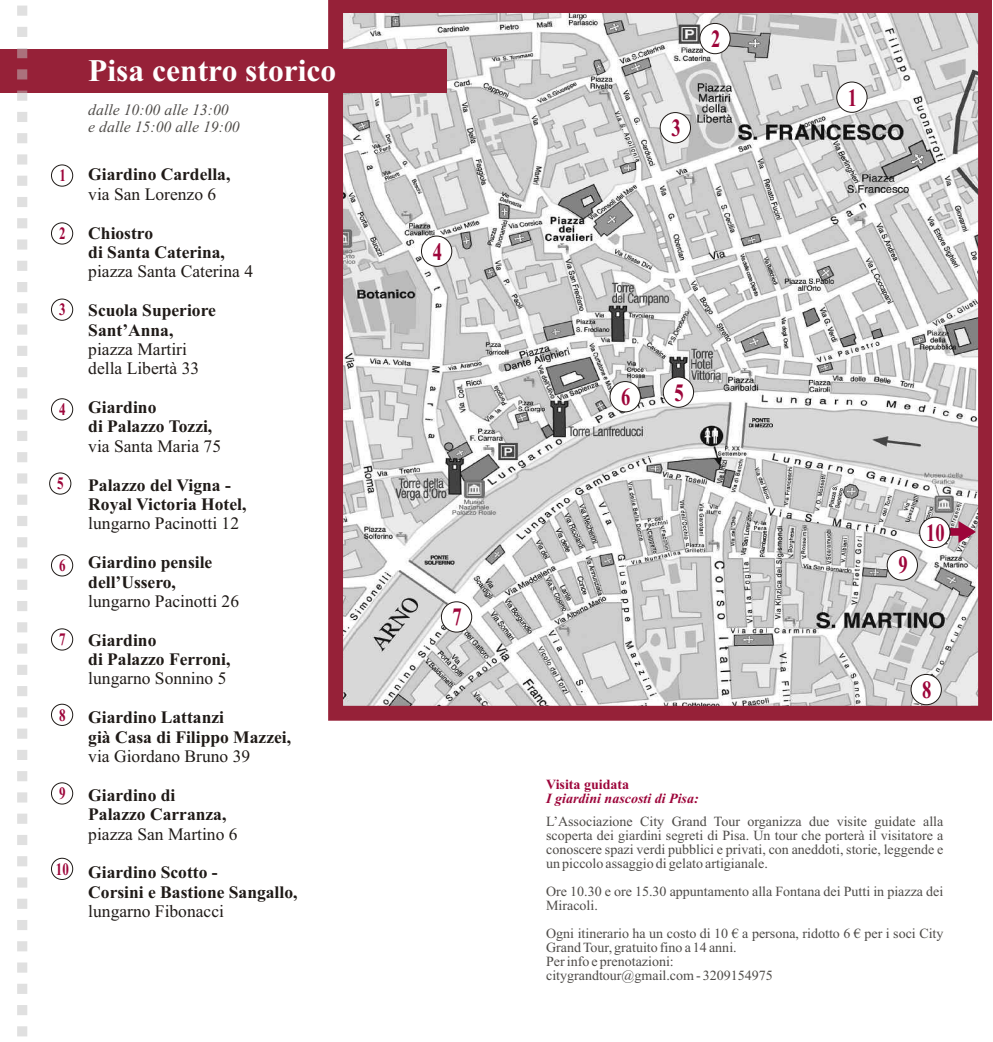
<style>
.page{position:relative;width:993px;height:1042px;background:#fff}
.page>*{position:absolute;margin:0;border:0;box-sizing:border-box;transform-origin:0 0}
.t1{font:700 31.5px "Times New Roman";color:#fff}
.t2{font:700 24.85px "Times New Roman";color:#9d053a;scale:.75 1}
.t3{font:700 17.5px/19.4px "Times New Roman";color:#1f1a17}
.t4{font:17.5px/19.4px "Times New Roman";color:#1f1a17}
.t5{font:700 17.5px "Times New Roman";color:#9d053a;scale:.75 1}
.t6{font:italic 15.75px/17.5px "Times New Roman";color:#4d4a47}
.t7{font:14px/14px "Times New Roman";color:#4d4a47}
.t8{font:italic 700 14px "Times New Roman";color:#9d053a}
.t9{font:700 14px "Times New Roman";color:#9d053a}
</style>
<div class="page">
<div style="left:0;top:49px;width:446px;height:43px;background:#962138"></div>
<div style="left:51px;top:164px;width:22px;height:23px;background:#fff;border:1px solid #1f1a17;border-radius:50%"></div>
<div style="left:51px;top:222px;width:22px;height:23px;background:#fff;border:1px solid #1f1a17;border-radius:50%"></div>
<div style="left:51px;top:298px;width:22px;height:23px;background:#fff;border:1px solid #1f1a17;border-radius:50%"></div>
<div style="left:51px;top:398px;width:22px;height:22px;background:#fff;border:1px solid #1f1a17;border-radius:50%"></div>
<div style="left:49px;top:472px;width:22px;height:23px;background:#fff;border:1px solid #1f1a17;border-radius:50%"></div>
<svg style="left:17px;top:5px;width:10px;height:1032px"></svg>
<svg style="left:328px;top:0;width:662px;height:721px"></svg>
<div style="left:51px;top:704px;width:22px;height:22px;background:#fff;border:1px solid #1f1a17;border-radius:50%"></div>
<div style="left:51px;top:782px;width:22px;height:22px;background:#fff;border:1px solid #1f1a17;border-radius:50%"></div>
<div style="left:51px;top:858px;width:22px;height:22px;background:#fff;border:1px solid #1f1a17;border-radius:50%"></div>
<div style="left:51px;top:628px;width:22px;height:22px;background:#fff;border:1px solid #1f1a17;border-radius:50%"></div>
<div style="left:51px;top:554px;width:22px;height:22px;background:#fff;border:1px solid #1f1a17;border-radius:50%"></div>
<div style="left:836px;top:82px;width:31px;height:31px;background:#fff;border:1px solid #1f1a17;border-radius:50%"></div>
<div style="left:699px;top:23px;width:31px;height:31px;background:#fff;border:1px solid #1f1a17;border-radius:50%"></div>
<div style="left:659px;top:112px;width:31px;height:31px;background:#fff;border:1px solid #1f1a17;border-radius:50%"></div>
<div style="left:421px;top:235px;width:31px;height:32px;background:#fff;border:1px solid #1f1a17;border-radius:50%"></div>
<div style="left:662px;top:376px;width:31px;height:32px;background:#fff;border:1px solid #1f1a17;border-radius:50%"></div>
<div style="left:609px;top:381px;width:31px;height:31px;background:#fff;border:1px solid #1f1a17;border-radius:50%"></div>
<div style="left:441px;top:601px;width:31px;height:31px;background:#fff;border:1px solid #1f1a17;border-radius:50%"></div>
<div style="left:910px;top:674px;width:31px;height:31px;background:#fff;border:1px solid #1f1a17;border-radius:50%"></div>
<div style="left:886px;top:549px;width:31px;height:32px;background:#fff;border:1px solid #1f1a17;border-radius:50%"></div>
<svg style="left:945px;top:521px;width:30px;height:22px"></svg>
<div style="left:918px;top:517px;width:32px;height:31px;background:#fff;border:1px solid #1f1a17;border-radius:50%"></div>
<p class="t5" style="left:59px;top:170px;width:10px">1</p>
<p class="t5" style="left:59px;top:227px;width:10px">2</p>
<p class="t5" style="left:59px;top:304px;width:10px">3</p>
<p class="t5" style="left:59px;top:403px;width:10px">4</p>
<p class="t5" style="left:57px;top:477px;width:10px">5</p>
<p class="t5" style="left:59px;top:559px;width:10px">6</p>
<p class="t5" style="left:59px;top:633px;width:10px">7</p>
<p class="t5" style="left:59px;top:709px;width:10px">8</p>
<p class="t5" style="left:59px;top:787px;width:10px">9</p>
<p class="t5" style="left:56px;top:863px;width:19px">10</p>
<h1 class="t1" style="left:88px;top:60px;width:249px">Pisa centro storico</h1>
<p class="t6" style="left:88px;top:103px;width:153px">dalle 10:00 alle 13:00 e dalle 15:00 alle 19:00</p>
<p class="t3" style="left:88px;top:167px;width:143px">Giardino Cardella,</p>
<p class="t4" style="left:88px;top:186px;width:129px">via San Lorenzo 6</p>
<p class="t3" style="left:88px;top:225px;width:138px">Chiostro<br>di Santa Caterina,</p>
<p class="t4" style="left:88px;top:264px;width:166px">piazza Santa Caterina 4</p>
<p class="t3" style="left:88px;top:302px;width:129px">Scuola Superiore<br>Sant’Anna,</p>
<p class="t4" style="left:88px;top:341px;width:112px">piazza Martiri della Libertà 33</p>
<p class="t3" style="left:88px;top:399px;width:125px">Giardino<br>di Palazzo Tozzi,</p>
<p class="t4" style="left:88px;top:438px;width:134px">via Santa Maria 75</p>
<p class="t3" style="left:88px;top:477px;width:159px">Palazzo del Vigna -<br>Royal Victoria Hotel,</p>
<p class="t4" style="left:88px;top:516px;width:152px">lungarno Pacinotti 12</p>
<p class="t3" style="left:88px;top:554px;width:125px">Giardino pensile dell’Ussero,</p>
<p class="t4" style="left:88px;top:593px;width:152px">lungarno Pacinotti 26</p>
<p class="t3" style="left:88px;top:632px;width:144px">Giardino<br>di Palazzo Ferroni,</p>
<p class="t4" style="left:88px;top:671px;width:140px">lungarno Sonnino 5</p>
<p class="t3" style="left:88px;top:709px;width:204px">Giardino Lattanzi<br>già Casa di Filippo Mazzei,</p>
<p class="t4" style="left:88px;top:748px;width:163px">via Giordano Bruno 39</p>
<p class="t3" style="left:88px;top:787px;width:140px">Giardino di<br>Palazzo Carranza,</p>
<p class="t4" style="left:88px;top:826px;width:151px">piazza San Martino 6</p>
<p class="t3" style="left:88px;top:864px;width:211px">Giardino Scotto -<br>Corsini e Bastione Sangallo,</p>
<p class="t4" style="left:88px;top:903px;width:137px">lungarno Fibonacci</p>
<h2 class="t2" style="left:432px;top:243px;width:14px">4</h2>
<h2 class="t2" style="left:452px;top:608px;width:14px">7</h2>
<h2 class="t2" style="left:671px;top:119px;width:14px">3</h2>
<h2 class="t2" style="left:710px;top:30px;width:14px">2</h2>
<h2 class="t2" style="left:621px;top:388px;width:14px">6</h2>
<h2 class="t2" style="left:674px;top:384px;width:14px">5</h2>
<h2 class="t2" style="left:847px;top:89px;width:14px">1</h2>
<h2 class="t2" style="left:898px;top:557px;width:14px">9</h2>
<h2 class="t2" style="left:925px;top:524px;width:26px">10</h2>
<h2 class="t2" style="left:921px;top:681px;width:14px">8</h2>
<p class="t9" style="left:546px;top:779px;width:85px">Visita guidata</p>
<p class="t8" style="left:546px;top:790px;width:154px">I giardini nascosti di Pisa:</p>
<p class="t7" style="left:546px;top:816px;width:398px;text-align:justify">L’Associazione City Grand Tour organizza due visite guidate alla scoperta dei giardini segreti di Pisa. Un tour che porterà il visitatore a conoscere spazi verdi pubblici e privati, con aneddoti, storie, leggende e un piccolo assaggio di gelato artigianale.</p>
<p class="t7" style="left:546px;top:886px;width:398px">Ore 10.30 e ore 15.30 appuntamento alla Fontana dei Putti in piazza dei<br>Miracoli.</p>
<p class="t7" style="left:546px;top:928px;width:399px">Ogni itinerario ha un costo di 10 Ä a persona, ridotto 6 Ä per i soci City Grand Tour, gratuito fino a 14 anni.<br>Per info e prenotazioni:<br>citygrandtour@gmail.com - 3209154975</p>
</div>
